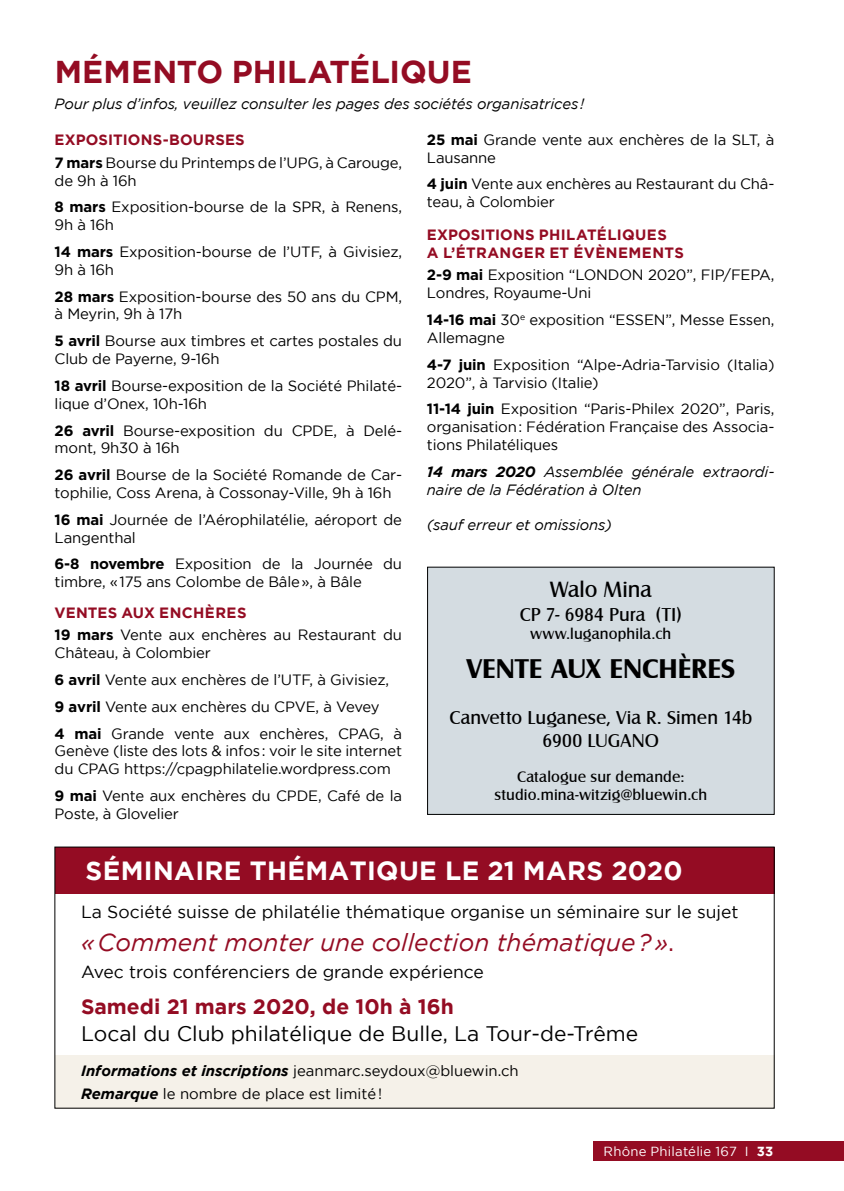
<style>
.page{position:relative;width:844px;height:1191px;background:#fff}
.page>*{position:absolute;margin:0;border:0;box-sizing:border-box;transform-origin:0 0}
.t1{font:700 31.5px "Gotham";color:#940c23}
.t2{font:700 28px "Castle T";color:#000}
.t3{font:700 26.25px "Gotham";letter-spacing:.015em;color:#fff}
.t4{font:italic 24.5px "Gotham";color:#940c23}
.t5{font:22.75px "Castle T";letter-spacing:-.005em;color:#000}
.t6{font:21px "Gotham";color:#000}
.t7{font:700 21px "Gotham";color:#940c23}
.t8{font:19.25px/23.1px "Castle T";color:#000;text-align:center}
.t9{font:17.5px "Gotham";color:#000}
.t10{font:15.75px/17.5px "Castle T";letter-spacing:.01em;color:#000;text-align:center}
.t11{font:14.88px/26.8px "Gotham";letter-spacing:-.01em;color:#000}
.t12{font:italic 14.88px/17.8px "Gotham";letter-spacing:-.01em;color:#000}
.t13{font:700 14.88px/17.8px "Gotham";letter-spacing:.02em;color:#940c23}
.t14{font:13.12px "Gotham";letter-spacing:.02em;color:#fff}
.s1{font-weight:700;color:#940c23}
.s2{font-weight:700}
.s3{font-style:normal}
.s4{font-weight:700;font-style:italic}
</style>
<div class="page">
<div style="left:593px;top:1141px;width:250px;height:20px;background:#940c23"></div>
<div style="left:55px;top:1055px;width:719px;height:54px;background:#f5f1e9"></div>
<div style="left:55px;top:847px;width:719px;height:46px;background:#940c23"></div>
<div style="left:427px;top:567px;width:347px;height:247px;background:#d4dce1"></div>
<h1 class="t1" style="left:55px;top:53px;width:418px">MÉMENTO PHILATÉLIQUE</h1>
<p class="t12" style="left:55px;top:95px;width:530px">Pour plus d’infos, veuillez consulter les pages des sociétés organisatrices!</p>
<p class="t11" style="left:55px;top:128px;width:349px;line-height:22.8px"><span class="s1">EXPOSITIONS-BOURSES<br></span><span class="s2">7 mars</span> Bourse du Printemps de l’UPG, à Carouge,</p>
<p class="t11" style="left:55px;top:167px;width:349px">de 9h à 16h<br><span class="s2">8 mars</span> Exposition-bourse de la SPR, à Renens,</p>
<p class="t11" style="left:55px;top:211px;width:349px">9h à 16h<br><span class="s2">14 mars</span> Exposition-bourse de l’UTF, à Givisiez,</p>
<p class="t11" style="left:55px;top:256px;width:349px">9h à 16h<br><span class="s2">28 mars</span> Exposition-bourse des 50 ans du CPM,</p>
<p class="t11" style="left:55px;top:300px;width:349px">à Meyrin, 9h à 17h<br><span class="s2">5 avril</span> Bourse aux timbres et cartes postales du</p>
<p class="t11" style="left:55px;top:345px;width:349px">Club de Payerne, 9-16h<br><span class="s2">18 avril</span> Bourse-exposition de la Société Philaté-</p>
<p class="t11" style="left:55px;top:390px;width:349px">lique d’Onex, 10h-16h<br><span class="s2">26 avril</span> Bourse-exposition du CPDE, à Delé-</p>
<p class="t11" style="left:55px;top:434px;width:349px">mont, 9h30 à 16h<br><span class="s2">26 avril</span> Bourse de la Société Romande de Car-</p>
<p class="t11" style="left:55px;top:479px;width:349px">tophilie, Coss Arena, à Cossonay-Ville, 9h à 16h<br><span class="s2">16 mai</span> Journée de l’Aérophilatélie, aéroport de</p>
<p class="t11" style="left:55px;top:524px;width:349px">Langenthal<br><span class="s2">6-8 novembre</span> Exposition de la Journée du</p>
<p class="t11" style="left:55px;top:568px;width:308px">timbre, «175 ans Colombe de Bâle», à Bâle</p>
<p class="t11" style="left:55px;top:600px;width:349px;line-height:22.8px"><span class="s1">VENTES AUX ENCHÈRES<br></span><span class="s2">19 mars</span> Vente aux enchères au Restaurant du</p>
<p class="t11" style="left:55px;top:639px;width:349px">Château, à Colombier<br><span class="s2">6 avril</span> Vente aux enchères de l’UTF, à Givisiez, <span class="s2">9 avril</span> Vente aux enchères du CPVE, à Vevey<br><span class="s2">4 mai</span> Grande vente aux enchères, CPAG, à</p>
<p class="t11" style="left:55px;top:742px;width:349px;line-height:17.8px">Genève (liste des lots &amp; infos: voir le site internet du CPAG https://cpagphilatelie.wordpress.com</p>
<p class="t11" style="left:55px;top:786px;width:349px;line-height:17.8px"><span class="s2">9 mai</span> Vente aux enchères du CPDE, Café de la<br>Poste, à Glovelier</p>
<p class="t11" style="left:427px;top:130px;width:349px;line-height:17.8px"><span class="s2">25 mai</span> Grande vente aux enchères de la SLT, à<br>Lausanne</p>
<p class="t11" style="left:427px;top:175px;width:349px;line-height:17.8px"><span class="s2">4 juin</span> Vente aux enchères au Restaurant du Châ&shy;teau, à Colombier</p>
<p class="t13" style="left:427px;top:225px;width:258px">EXPOSITIONS PHILATÉLIQUES<br>A L’ÉTRANGER ET ÉVÈNEMENTS</p>
<p class="t11" style="left:427px;top:266px;width:349px;line-height:17.8px"><span class="s2">2-9 mai</span> Exposition “LONDON 2020”, FIP/FEPA,<br>Londres, Royaume-Uni</p>
<p class="t11" style="left:427px;top:311px;width:349px;line-height:17.8px"><span class="s2">14-16 mai</span> 30<sup>e</sup> exposition “ESSEN”, Messe Essen,<br>Allemagne</p>
<p class="t11" style="left:427px;top:355px;width:349px;line-height:17.8px"><span class="s2">4-7 juin</span> Exposition “Alpe-Adria-Tarvisio (Italia)<br>2020”, à Tarvisio (Italie)</p>
<p class="t11" style="left:427px;top:400px;width:349px;line-height:17.8px;text-align:justify"><span class="s2">11-14 juin</span> Exposition “Paris-Philex 2020”, Paris, organisation: Fédération Française des Associa&shy;tions Philatéliques</p>
<p class="t12" style="left:427px;top:462px;width:349px"><span class="s2">14 mars 2020</span> Assemblée générale extraordi&shy;naire de la Fédération à Olten</p>
<p class="t12" style="left:427px;top:516px;width:186px">(sauf erreur et omissions)</p>
<h3 class="t5" style="left:550px;top:577px;width:103px">Walo Mina</h3>
<p class="t8" style="left:519px;top:603px;width:163px">CP 7- 6984 Pura (TI)</p>
<p class="t10" style="left:530px;top:625px;width:142px">www.luganophila.ch</p>
<h2 class="t2" style="left:466px;top:652px;width:270px">VENTE AUX ENCHÈRES</h2>
<p class="t8" style="left:449px;top:706px;width:304px">Canvetto Luganese, Via R. Simen 14b<br>6900 LUGANO</p>
<p class="t10" style="left:494px;top:768px;width:214px">Catalogue sur demande: studio.mina-witzig@bluewin.ch</p>
<h3 class="t3" style="left:86px;top:856px;width:598px">SÉMINAIRE THÉMATIQUE LE 21 MARS 2020</h3>
<p class="t9" style="left:81px;top:902px;width:659px">La Société suisse de philatélie thématique organise un séminaire sur le sujet</p>
<h3 class="t4" style="left:81px;top:929px;width:594px">«Comment monter une collection thématique?»<span class="s3">.</span></h3>
<p class="t9" style="left:81px;top:961px;width:404px">Avec trois conférenciers de grande expérience</p>
<h3 class="t7" style="left:81px;top:994px;width:374px">Samedi 21 mars 2020, de 10h à 16h</h3>
<h3 class="t6" style="left:81px;top:1021px;width:558px">Local du Club philatélique de Bulle, La Tour-de-Trême</h3>
<p class="t11" style="left:81px;top:1058px;width:439px;line-height:23.1px"><span class="s4">Informations et inscriptions</span> jeanmarc.seydoux@bluewin.ch<br><span class="s4">Remarque</span> le nombre de place est limité!</p>
<p class="t14" style="left:603px;top:1144px;width:171px">Rhône Philatélie 167 I <span class="s2">33</span></p>
</div>
